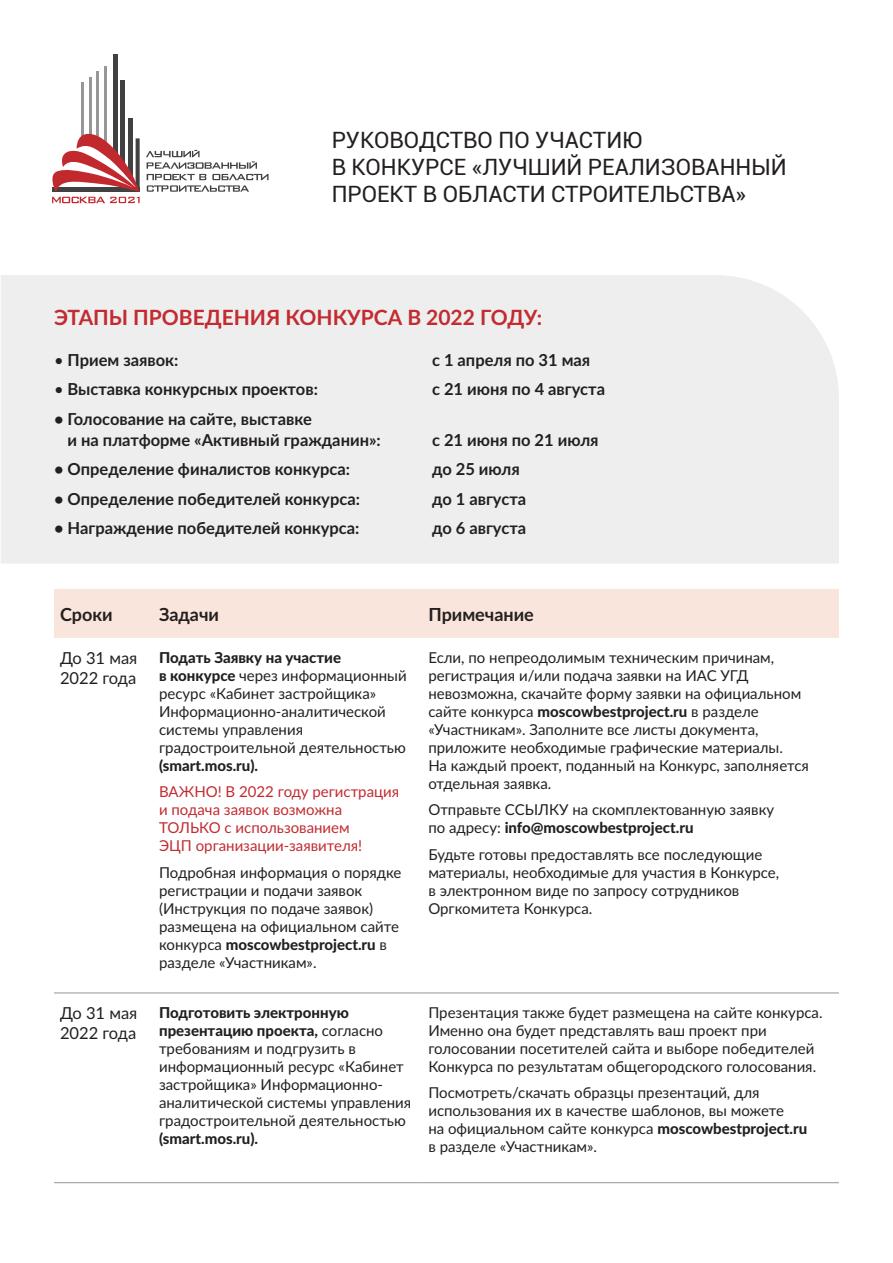
<style>
.page{position:relative;width:893px;height:1263px;background:#fff}
.page>*{position:absolute;margin:0;border:0;box-sizing:border-box;transform-origin:0 0}
.t1{font:22.5px/27px "Roboto";color:#231f20}
.t2{font:700 21px "Lato";color:#c22b30}
.t3{font:700 18px "Lato";color:#231f20}
.t4{font:700 16.5px/21px "Lato";color:#231f20}
.t5{font:16.5px "Lato";color:#231f20}
.t6{font:15px/18px "Lato";color:#231f20}
.t7{font:15px/18px "Lato";color:#c22b30}
.s1{font-weight:400}
.s2{font-weight:800}
</style>
<div class="page">
<div style="left:1px;top:275px;width:838px;height:288px;background:#eeeeef"></div>
<hr style="left:128px;top:118px;width:4px;height:59px;background:#414142">
<hr style="left:121px;top:80px;width:4px;height:86px;background:#414142">
<div style="left:113px;top:55px;width:5px;height:101px;background:#414142"></div>
<hr style="left:104px;top:66px;width:2px;height:78px;background:#959798">
<hr style="left:96px;top:71px;width:3px;height:69px;background:#959798">
<hr style="left:89px;top:77px;width:3px;height:59px;background:#959798">
<hr style="left:82px;top:82px;width:2px;height:55px;background:#959798">
<svg style="left:146px;top:150px;width:122px;height:42px"></svg>
<svg style="left:52px;top:130px;width:88px;height:73px"></svg>
<div style="left:54px;top:589px;width:785px;height:49px;background:#f9e5dc"></div>
<hr style="left:54px;top:993px;width:99px;height:1px;background:#939598">
<hr style="left:153px;top:993px;width:269px;height:1px;background:#939598">
<hr style="left:422px;top:993px;width:417px;height:1px;background:#939598">
<hr style="left:54px;top:1182px;width:99px;height:1px;background:#939598">
<hr style="left:153px;top:1182px;width:269px;height:1px;background:#939598">
<hr style="left:422px;top:1182px;width:417px;height:1px;background:#939598">
<p class="t1" style="left:332px;top:126px;width:312px">РУКОВОДСТВО ПО УЧАСТИЮ</p>
<p class="t1" style="left:332px;top:153px;width:456px">В КОНКУРСЕ «ЛУЧШИЙ РЕАЛИЗОВАННЫЙ<br>ПРОЕКТ В ОБЛАСТИ СТРОИТЕЛЬСТВА»</p>
<p class="t2" style="left:54px;top:302px;width:490px">ЭТАПЫ ПРОВЕДЕНИЯ КОНКУРСА В 2022 ГОДУ:</p>
<p class="t4" style="left:54px;top:348px;width:126px"><span class="s1">•</span> Прием заявок:</p>
<p class="t4" style="left:432px;top:348px;width:160px">с 1 апреля по 31 мая</p>
<p class="t4" style="left:54px;top:378px;width:265px"><span class="s1">•</span> Выставка конкурсных проектов:</p>
<p class="t4" style="left:432px;top:378px;width:175px">с 21 июня по 4 августа</p>
<p class="t4" style="left:68px;top:407px;width:315px;text-indent:-14px">• Голосование на сайте, выставке<br>и на платформе «Активный гражданин»:</p>
<p class="t4" style="left:432px;top:428px;width:168px">с 21 июня по 21 июля</p>
<p class="t4" style="left:54px;top:458px;width:297px">• Определение финалистов конкурса:</p>
<p class="t4" style="left:432px;top:458px;width:89px">до 25 июля</p>
<p class="t4" style="left:54px;top:487px;width:307px">• Определение победителей конкурса:</p>
<p class="t4" style="left:432px;top:487px;width:96px">до 1 августа</p>
<p class="t4" style="left:54px;top:517px;width:307px">• Награждение победителей конкурса:</p>
<p class="t4" style="left:432px;top:517px;width:96px">до 6 августа</p>
<p class="t3" style="left:60px;top:601px;width:54px">Сроки</p>
<p class="t3" style="left:159px;top:601px;width:61px">Задачи</p>
<p class="t3" style="left:428px;top:601px;width:107px">Примечание</p>
<p class="t5" style="left:60px;top:646px;width:79px">До 31 мая</p>
<p class="t5" style="left:60px;top:666px;width:78px">2022 года</p>
<p class="t6" style="left:159px;top:648px;width:249px"><span class="s2">Подать Заявку на участие<br>в конкурсе</span> через информационный ресурс «Кабинет застройщика»<br>Информационно-аналитической системы управления градостроительной деятельностью <span class="s2">(smart.mos.ru).</span></p>
<p class="t7" style="left:159px;top:782px;width:242px">ВАЖНО! В 2022 году регистрация и подача заявок возможна<br>ТОЛЬКО с использованием<br>ЭЦП организации-заявителя!</p>
<p class="t6" style="left:159px;top:863px;width:244px">Подробная информация о порядке регистрации и подачи заявок (Инструкция по подаче заявок) размещена на официальном сайте конкурса <span class="s2">moscowbestproject.ru</span> в разделе «Участникам».</p>
<p class="t6" style="left:428px;top:648px;width:382px">Если, по непреодолимым техническим причинам, регистрация и/или подача заявки на ИАС УГД невозможна, скачайте форму заявки на официальном сайте конкурса <span class="s2">moscowbestproject.ru</span> в разделе «Участникам». Заполните все листы документа, приложите необходимые графические материалы.<br>На каждый проект, поданный на Конкурс, заполняется отдельная заявка.</p>
<p class="t6" style="left:428px;top:800px;width:347px">Отправьте ССЫЛКУ на скомплектованную заявку по адресу: <span class="s2">info@moscowbestproject.ru</span></p>
<p class="t6" style="left:428px;top:845px;width:352px">Будьте готовы предоставлять все последующие материалы, необходимые для участия в Конкурсе, в электронном виде по запросу сотрудников Оргкомитета Конкурса.</p>
<p class="t5" style="left:60px;top:1001px;width:79px">До 31 мая</p>
<p class="t5" style="left:60px;top:1021px;width:78px">2022 года</p>
<p class="t6" style="left:159px;top:1003px;width:254px"><span class="s2">Подготовить электронную презентацию проекта,</span> согласно требованиям и подгрузить в информационный ресурс «Кабинет застройщика» Информационно&shy;аналитической системы управления градостроительной деятельностью <span class="s2">(smart.mos.ru).</span></p>
<p class="t6" style="left:428px;top:1003px;width:396px">Презентация также будет размещена на сайте конкурса.<br>Именно она будет представлять ваш проект при голосовании посетителей сайта и выборе победителей Конкурса по результатам общегородского голосования.</p>
<p class="t6" style="left:428px;top:1083px;width:380px">Посмотреть/скачать образцы презентаций, для использования их в качестве шаблонов, вы можете<br>на официальном сайте конкурса <span class="s2">moscowbestproject.ru </span>в разделе «Участникам».</p>
</div>
